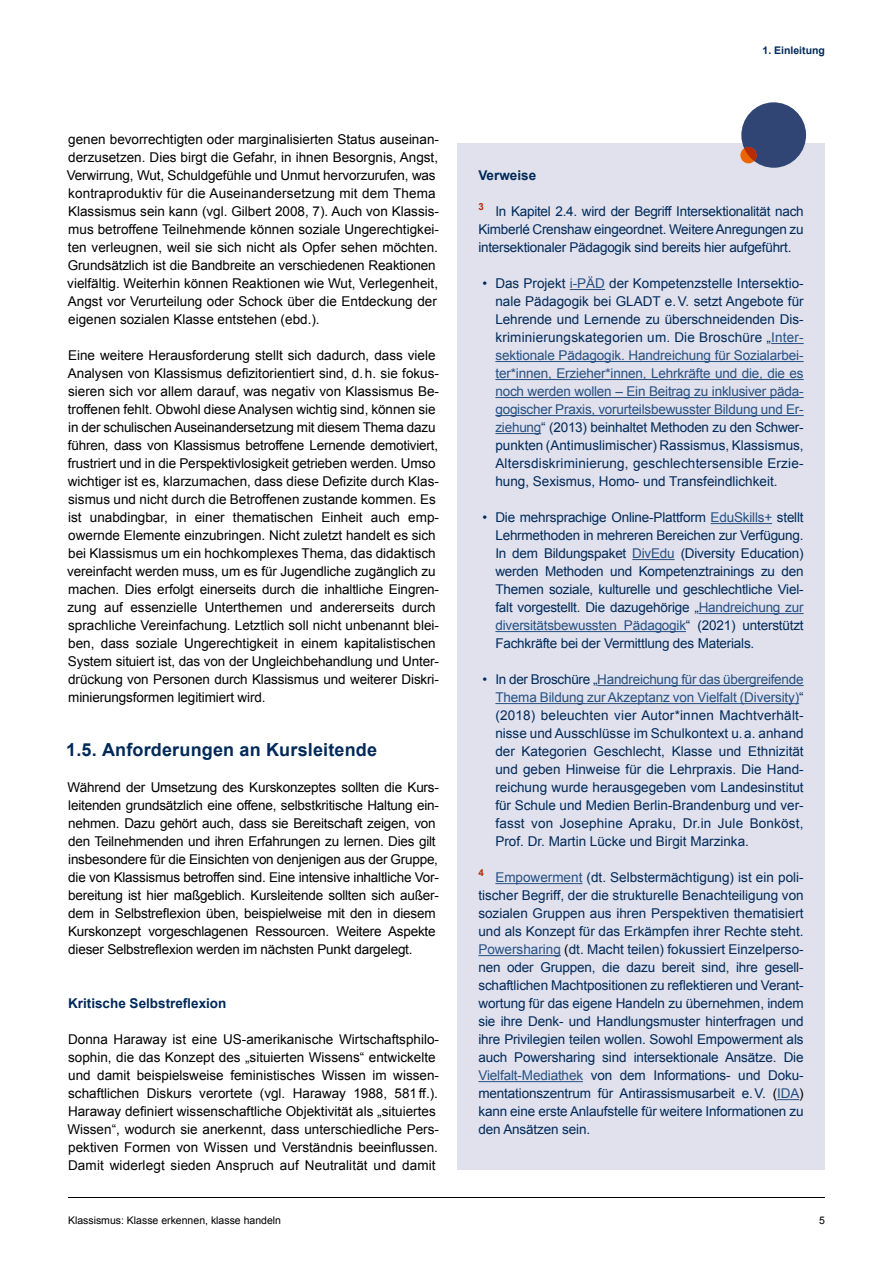
<style>
.page{position:relative;width:893px;height:1263px;background:#fff}
.page>*{position:absolute;margin:0;border:0;box-sizing:border-box;transform-origin:0 0}
.t1{font:700 18px "Arial";letter-spacing:.01em;color:#002959}
.t2{font:13.5px/18px "Arial";color:#000}
.t3{font:13.5px/18px "Arial";letter-spacing:-.01em;color:#002959;text-align:justify}
.t4{font:700 13.5px "Arial";color:#002959}
.t5{font:10.5px "Arial";color:#000}
.t6{font:700 10.5px "Arial";color:#002959}
.s1{color:#275082}
.s2{color:#000}
</style>
<div class="page">
<hr style="left:68px;top:1197px;width:757px;height:1px;background:#000">
<div style="left:457px;top:143px;width:368px;height:1027px;background:#e0e1ec"></div>
<hr style="left:570px;top:289px;width:35px;height:1px;background:#275082">
<hr style="left:771px;top:343px;width:33px;height:1px;background:#275082">
<hr style="left:495px;top:361px;width:309px;height:1px;background:#275082">
<hr style="left:495px;top:379px;width:309px;height:1px;background:#275082">
<hr style="left:495px;top:397px;width:309px;height:1px;background:#275082">
<hr style="left:495px;top:415px;width:309px;height:1px;background:#275082">
<hr style="left:495px;top:433px;width:46px;height:1px;background:#275082">
<hr style="left:711px;top:523px;width:61px;height:1px;background:#275082">
<hr style="left:632px;top:559px;width:43px;height:1px;background:#275082">
<hr style="left:699px;top:613px;width:105px;height:1px;background:#275082">
<hr style="left:495px;top:631px;width:191px;height:1px;background:#275082">
<hr style="left:597px;top:685px;width:207px;height:1px;background:#275082">
<hr style="left:495px;top:703px;width:304px;height:1px;background:#275082">
<hr style="left:495px;top:883px;width:87px;height:1px;background:#275082">
<hr style="left:478px;top:955px;width:83px;height:1px;background:#275082">
<hr style="left:478px;top:1081px;width:105px;height:1px;background:#275082">
<svg style="left:777px;top:1099px;width:22px;height:1px"></svg>
<svg style="left:741px;top:102px;width:66px;height:66px"></svg>
<p class="t2" style="left:67px;top:130px;width:374px">genen bevorrechtigten oder marginalisierten Status auseinan&shy;derzusetzen. Dies birgt die Gefahr, in ihnen Besorgnis, Angst, Verwirrung, Wut, Schuldgefühle und Unmut hervorzurufen, was kontraproduktiv für die Auseinandersetzung mit dem Thema Klassismus sein kann (vgl. Gilbert 2008, 7). Auch von Klassis&shy;mus betroffene Teilnehmende können soziale Ungerechtigkei&shy;ten verleugnen, weil sie sich nicht als Opfer sehen möchten.<br>Grundsätzlich ist die Bandbreite an verschiedenen Reaktionen vielfältig. Weiterhin können Reaktionen wie Wut, Verlegenheit, Angst vor Verurteilung oder Schock über die Entdeckung der eigenen sozialen Klasse entstehen (ebd.).</p>
<p class="t2" style="left:67px;top:346px;width:373px">Eine weitere Herausforderung stellt sich dadurch, dass viele Analysen von Klassismus defizitorientiert sind, d.h. sie fokus&shy;sieren sich vor allem darauf, was negativ von Klassismus Be&shy;troffenen fehlt. Obwohl diese Analysen wichtig sind, können sie in der schulischen Auseinandersetzung mit diesem Thema dazu führen, dass von Klassismus betroffene Lernende demotiviert, frustriert und in die Perspektivlosigkeit getrieben werden. Umso wichtiger ist es, klarzumachen, dass diese Defizite durch Klas&shy;sismus und nicht durch die Betroffenen zustande kommen. Es ist unabdingbar, in einer thematischen Einheit auch emp&shy;owernde Elemente einzubringen. Nicht zuletzt handelt es sich bei Klassismus um ein hochkomplexes Thema, das didaktisch vereinfacht werden muss, um es für Jugendliche zugänglich zu machen. Dies erfolgt einerseits durch die inhaltliche Eingren&shy;zung auf essenzielle Unterthemen und andererseits durch sprachliche Vereinfachung. Letztlich soll nicht unbenannt blei&shy;ben, dass soziale Ungerechtigkeit in einem kapitalistischen System situiert ist, das von der Ungleichbehandlung und Unter&shy;drückung von Personen durch Klassismus und weiterer Diskri&shy;minierungsformen legitimiert wird.</p>
<h1 class="t1" style="left:66px;top:738px;width:312px">1.5. Anforderungen an Kursleitende</h1>
<p class="t2" style="left:67px;top:778px;width:373px">Während der Umsetzung des Kurskonzeptes sollten die Kurs&shy;leitenden grundsätzlich eine offene, selbstkritische Haltung ein&shy;nehmen. Dazu gehört auch, dass sie Bereitschaft zeigen, von den Teilnehmenden und ihren Erfahrungen zu lernen. Dies gilt insbesondere für die Einsichten von denjenigen aus der Gruppe, die von Klassismus betroffen sind. Eine intensive inhaltliche Vor&shy;bereitung ist hier maßgeblich. Kursleitende sollten sich außer&shy;dem in Selbstreflexion üben, beispielweise mit den in diesem Kurskonzept vorgeschlagenen Ressourcen. Weitere Aspekte dieser Selbstreflexion werden im nächsten Punkt dargelegt.</p>
<p class="t4" style="left:68px;top:994px;width:160px">Kritische Selbstreflexion</p>
<p class="t2" style="left:67px;top:1030px;width:373px">Donna Haraway ist eine US-amerikanische Wirtschaftsphilo&shy;sophin, die das Konzept des „situierten Wissens“ entwickelte und damit beispielsweise feministisches Wissen im wissen&shy;schaftlichen Diskurs verortete (vgl. Haraway 1988, 581ff.).<br>Haraway definiert wissenschaftliche Objektivität als „situiertes Wissen“, wodurch sie anerkennt, dass unterschiedliche Pers&shy;pektiven Formen von Wissen und Verständnis beeinflussen.<br>Damit widerlegt sieden Anspruch auf Neutralität und damit</p>
<p class="t6" style="left:762px;top:43px;width:64px">1. Einleitung</p>
<p class="t4" style="left:478px;top:166px;width:59px">Verweise</p>
<p class="t3" style="left:478px;top:202px;width:327px"><sup>3</sup> In Kapitel 2.4. wird der Begriff Intersektionalität nach Kimberlé Crenshaw eingeordnet. Weitere Anregungen zu intersektionaler Pädagogik sind bereits hier aufgeführt.</p>
<p class="t3" style="left:495px;top:274px;width:310px;text-indent:-13px">• Das Projekt <span class="s1">i-PÄD</span> der Kompetenzstelle Intersektio&shy;nale Pädagogik bei GLADT e.V. setzt Angebote für Lehrende und Lernende zu überschneidenden Dis&shy;kriminierungskategorien um. Die Broschüre „<span class="s1">Inter&shy;sektionale Pädagogik. Handreichung für Sozialarbei&shy;ter*innen, Erzieher*innen, Lehrkräfte und die, die es noch werden wollen – Ein Beitrag zu inklusiver päda&shy;gogischer Praxis, vorurteilsbewusster Bildung und Er&shy;ziehung</span>“ (2013) beinhaltet Methoden zu den Schwer&shy;punkten (Antimuslimischer) Rassismus, Klassismus, Altersdiskriminierung, geschlechtersensible Erzie&shy;hung, Sexismus, Homo- und Transfeindlichkeit.</p>
<p class="t3" style="left:495px;top:508px;width:310px;text-indent:-13px">• Die mehrsprachige Online-Plattform <span class="s1">EduSkills+</span> stellt Lehrmethoden in mehreren Bereichen zur Verfügung.<br>In dem Bildungspaket <span class="s1">DivEdu</span> (Diversity Education) werden Methoden und Kompetenztrainings zu den Themen soziale, kulturelle und geschlechtliche Viel&shy;falt vorgestellt. Die dazugehörige „<span class="s1">Handreichung zur diversitätsbewussten Pädagogik</span>“ (2021) unterstützt Fachkräfte bei der Vermittlung des Materials.</p>
<p class="t3" style="left:495px;top:670px;width:310px;text-indent:-13px">• In der Broschüre „<span class="s1">Handreichung für das übergreifende Thema Bildung zur Akzeptanz von Vielfalt (Diversity)</span>“ (2018) beleuchten vier Autor*innen Machtverhält&shy;nisse und Ausschlüsse im Schulkontext u.a. anhand der Kategorien Geschlecht, Klasse und Ethnizität und geben Hinweise für die Lehrpraxis. Die Hand&shy;reichung wurde herausgegeben vom Landesinstitut für Schule und Medien Berlin-Brandenburg und ver&shy;fasst von Josephine Apraku, Dr.in Jule Bonköst, Prof. Dr. Martin Lücke und Birgit Marzinka.</p>
<p class="t3" style="left:478px;top:868px;width:327px"><sup>4</sup> <span class="s1">Empowerment</span> (dt. Selbstermächtigung) ist ein poli&shy;tischer Begriff, der die strukturelle Benachteiligung von sozialen Gruppen aus ihren Perspektiven thematisiert und als Konzept für das Erkämpfen ihrer Rechte steht.<br><span class="s1">Powersharing</span> <span class="s2">(</span>dt. Macht teilen) fokussiert Einzelperso&shy;nen oder Gruppen, die dazu bereit sind, ihre gesell&shy;schaftlichen Machtpositionen zu reflektieren und Verant&shy;wortung für das eigene Handeln zu übernehmen, indem sie ihre Denk- und Handlungsmuster hinterfragen und ihre Privilegien teilen wollen. Sowohl Empowerment als auch Powersharing sind intersektionale Ansätze. Die <span class="s1">Vielfalt-Mediathek</span> von dem Informations- und Doku&shy;mentationszentrum für Antirassismusarbeit e.V. <span class="s2">(</span><span class="s1">IDA</span><span class="s2">) </span>kann eine erste Anlaufstelle für weitere Informationen zu den Ansätzen sein.</p>
<p class="t5" style="left:68px;top:1213px;width:215px">Klassismus: Klasse erkennen, klasse handeln</p>
<p class="t5" style="left:819px;top:1213px;width:7px">5</p>
</div>
